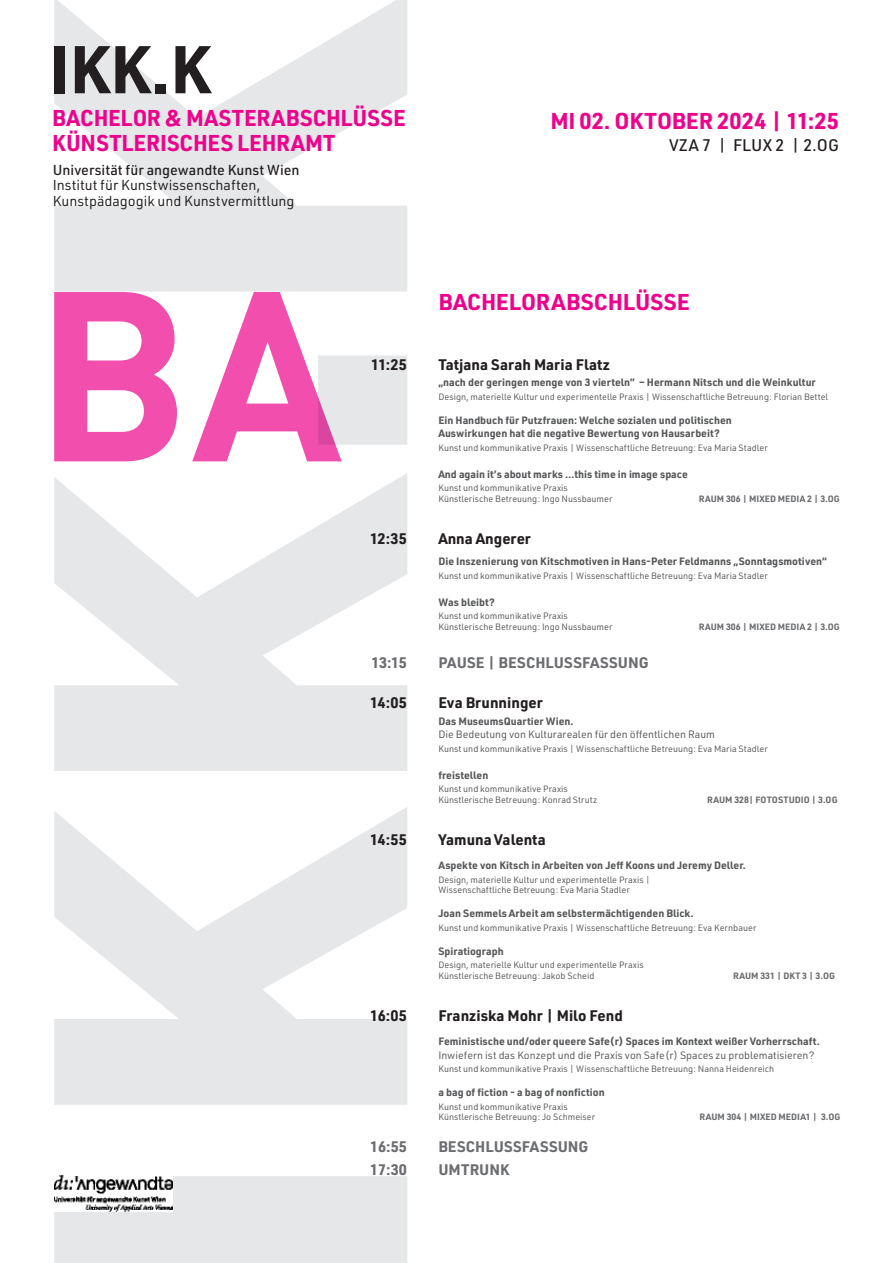
<style>
.page{position:relative;width:893px;height:1263px;background:#fff}
.page>*{position:absolute;margin:0;border:0;box-sizing:border-box;transform-origin:0 0}
.t1{font:700 66px "URWDIN";color:#231f20}
.t2{font:700 22.5px/25.5px "URWDIN";letter-spacing:.005em;color:#ed028c}
.t3{font:500 16.5px "URWDIN";letter-spacing:.005em;color:#231f20}
.t4{font:700 15px "URWDIN";color:#231f20}
.t5{font:700 15px "URWDIN";color:#6c6d70}
.t6{font:14.1px/15.5px "URWDIN";color:#231f20}
.t7{font:500 14.1px "URWDIN";color:#231f20}
.t8{font:700 10.5px/13.5px "URWDIN";color:#57585a}
.t9{font:10.5px/13.5px "URWDIN";color:#57585a}
.t10{font:9px/10.5px "URWDIN";color:#57585a}
.t11{font:700 9px "URWDIN";color:#6c6d70}
.s1{font-weight:700}
</style>
<div class="page">
<svg style="left:54px;top:0;width:353px;height:1263px;fill:#e6e7e9"></svg>
<img style="left:54px;top:1175px;width:119px;height:37px">
<svg style="left:54px;top:292px;width:288px;height:169px;fill:#f24eae"></svg>
<h1 class="t1" style="left:49px;top:24px;width:163px">IKK.K</h1>
<h2 class="t2" style="left:52px;top:104px;width:355px">BACHELOR &amp; MASTERABSCHLÜSSE<br>KÜNSTLERISCHES LEHRAMT</h2>
<h3 class="t7" style="left:53px;top:160px;width:248px">Universität für angewandte Kunst Wien</h3>
<h3 class="t6" style="left:53px;top:177px;width:243px">Institut für Kunstwissenschaften,<br>Kunstpädagogik und Kunstvermittlung</h3>
<p class="t2" style="left:550px;top:107px;width:290px">MI 02. OKTOBER 2024 | 11:25</p>
<p class="t3" style="left:669px;top:134px;width:171px">VZA 7 | FLUX 2 | 2.OG</p>
<p class="t2" style="left:438px;top:288px;width:253px">BACHELORABSCHLÜSSE</p>
<p class="t4" style="left:371px;top:354px;width:37px">11:25</p>
<p class="t4" style="left:438px;top:354px;width:173px">Tatjana Sarah Maria Flatz</p>
<p class="t8" style="left:438px;top:375px;width:379px">„nach der geringen menge von 3 vierteln” – Hermann Nitsch und die Weinkultur</p>
<p class="t10" style="left:438px;top:391px;width:391px">Design, materielle Kultur und experimentelle Praxis | Wissenschaftliche Betreuung: Florian Bettel</p>
<p class="t8" style="left:438px;top:413px;width:295px">Ein Handbuch für Putzfrauen: Welche sozialen und politischen<br>Auswirkungen hat die negative Bewertung von Hausarbeit?</p>
<p class="t10" style="left:438px;top:442px;width:331px">Kunst und kommunikative Praxis | Wissenschaftliche Betreuung: Eva Maria Stadler</p>
<p class="t8" style="left:438px;top:467px;width:251px">And again it’s about marks …this time in image space</p>
<p class="t10" style="left:438px;top:482px;width:131px">Kunst und kommunikative Praxis</p>
<p class="t10" style="left:438px;top:493px;width:176px">Künstlerische Betreuung: Ingo Nussbaumer</p>
<p class="t11" style="left:699px;top:492px;width:142px">RAUM 306 | MIXED MEDIA 2 | 3.OG</p>
<p class="t4" style="left:370px;top:528px;width:38px">12:35</p>
<p class="t4" style="left:438px;top:528px;width:94px">Anna Angerer</p>
<p class="t8" style="left:438px;top:554px;width:390px">Die Inszenierung von Kitschmotiven in Hans-Peter Feldmanns „Sonntagsmotiven“</p>
<p class="t10" style="left:438px;top:570px;width:331px">Kunst und kommunikative Praxis | Wissenschaftliche Betreuung: Eva Maria Stadler</p>
<p class="t8" style="left:438px;top:595px;width:58px">Was bleibt?</p>
<p class="t10" style="left:438px;top:610px;width:131px">Kunst und kommunikative Praxis</p>
<p class="t10" style="left:438px;top:621px;width:176px">Künstlerische Betreuung: Ingo Nussbaumer</p>
<p class="t11" style="left:699px;top:620px;width:142px">RAUM 306 | MIXED MEDIA 2 | 3.OG</p>
<p class="t5" style="left:371px;top:652px;width:37px">13:15</p>
<p class="t5" style="left:438px;top:652px;width:212px">PAUSE | BESCHLUSSFASSUNG</p>
<p class="t4" style="left:370px;top:693px;width:38px">14:05</p>
<p class="t4" style="left:438px;top:693px;width:106px">Eva Brunninger</p>
<p class="t9" style="left:438px;top:714px;width:278px"><span class="s1">Das MuseumsQuartier Wien.<br></span>Die Bedeutung von Kulturarealen für den öffentlichen Raum</p>
<p class="t10" style="left:438px;top:743px;width:331px">Kunst und kommunikative Praxis | Wissenschaftliche Betreuung: Eva Maria Stadler</p>
<p class="t8" style="left:438px;top:768px;width:51px">freistellen</p>
<p class="t10" style="left:438px;top:784px;width:131px">Kunst und kommunikative Praxis</p>
<p class="t10" style="left:438px;top:794px;width:160px">Künstlerische Betreuung: Konrad Strutz</p>
<p class="t11" style="left:707px;top:793px;width:132px">RAUM 328| FOTOSTUDIO | 3.OG</p>
<p class="t4" style="left:370px;top:830px;width:38px">14:55</p>
<p class="t4" style="left:438px;top:830px;width:109px">YamunaValenta</p>
<p class="t8" style="left:438px;top:858px;width:309px">Aspekte von Kitsch in Arbeiten von Jeff Koons und Jeremy Deller.</p>
<p class="t10" style="left:438px;top:874px;width:213px">Design, materielle Kultur und experimentelle Praxis |<br>Wissenschaftliche Betreuung: Eva Maria Stadler</p>
<p class="t8" style="left:438px;top:906px;width:257px">Joan Semmels Arbeit am selbstermächtigenden Blick.</p>
<p class="t10" style="left:438px;top:922px;width:319px">Kunst und kommunikative Praxis | Wissenschaftliche Betreuung: Eva Kernbauer</p>
<p class="t8" style="left:438px;top:944px;width:67px">Spiratiograph</p>
<p class="t10" style="left:438px;top:959px;width:207px">Design, materielle Kultur und experimentelle Praxis</p>
<p class="t10" style="left:438px;top:970px;width:158px">Künstlerische Betreuung: Jakob Scheid</p>
<p class="t11" style="left:733px;top:969px;width:103px">RAUM 331 | DKT 3 | 3.OG</p>
<p class="t4" style="left:370px;top:1006px;width:38px">16:05</p>
<p class="t4" style="left:438px;top:1006px;width:186px">Franziska Mohr | Milo Fend</p>
<p class="t8" style="left:438px;top:1034px;width:383px">Feministische und/oder queere Safe(r) Spaces im Kontext weißer Vorherrschaft.</p>
<p class="t9" style="left:438px;top:1048px;width:378px">Inwiefern ist das Konzept und die Praxis von Safe(r) Spaces zu problematisieren?</p>
<p class="t10" style="left:438px;top:1063px;width:337px">Kunst und kommunikative Praxis | Wissenschaftliche Betreuung: Nanna Heidenreich</p>
<p class="t8" style="left:438px;top:1085px;width:168px">a bag of fiction - a bag of nonfiction</p>
<p class="t10" style="left:438px;top:1101px;width:131px">Kunst und kommunikative Praxis</p>
<p class="t10" style="left:438px;top:1111px;width:158px">Künstlerische Betreuung: Jo Schmeiser</p>
<p class="t11" style="left:699px;top:1111px;width:142px">RAUM 304 | MIXED MEDIA1 | 3.OG</p>
<p class="t5" style="left:370px;top:1136px;width:38px">16:55</p>
<p class="t5" style="left:438px;top:1136px;width:152px">BESCHLUSSFASSUNG</p>
<p class="t5" style="left:370px;top:1159px;width:38px">17:30</p>
<p class="t5" style="left:438px;top:1159px;width:73px">UMTRUNK</p>
</div>
